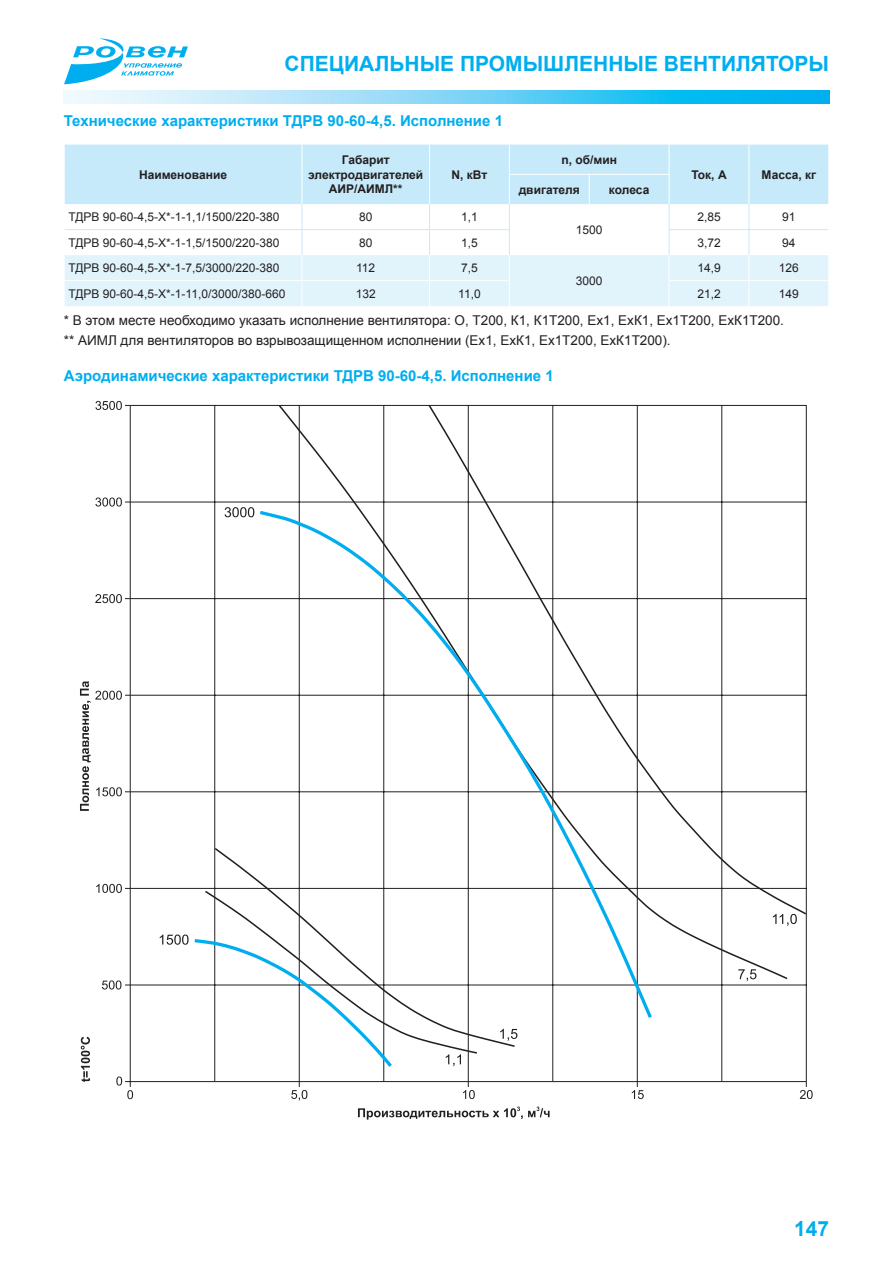
<style>
.page{position:relative;width:893px;height:1263px;background:#fff}
.page>*{position:absolute;margin:0;border:0;box-sizing:border-box;transform-origin:0 0}
.t1{font:700 21px "Arial";color:#00aeef}
.t2{font:700 15px "Arial";color:#00aeef}
.t3{font:13.5px/20.4px "Arial";color:#231f20}
.t4{font:12px "Arial";color:#231f20}
.t5{font:700 12px "Arial";color:#231f20}
</style>
<div class="page">
<svg style="left:64px;top:38px;width:124px;height:46px"></svg>
<svg style="left:64px;top:90px;width:765px;height:13px;background:#76d5f6"></svg>
<hr style="left:552px;top:405px;width:1px;height:676px;background:#231f20">
<hr style="left:214px;top:405px;width:1px;height:676px;background:#231f20">
<hr style="left:299px;top:405px;width:1px;height:682px;background:#231f20">
<hr style="left:125px;top:502px;width:681px;height:1px;background:#231f20">
<hr style="left:383px;top:405px;width:1px;height:676px;background:#231f20">
<hr style="left:468px;top:405px;width:1px;height:682px;background:#231f20">
<hr style="left:125px;top:984px;width:681px;height:1px;background:#231f20">
<hr style="left:125px;top:888px;width:681px;height:1px;background:#231f20">
<hr style="left:125px;top:791px;width:681px;height:1px;background:#231f20">
<hr style="left:125px;top:695px;width:681px;height:1px;background:#231f20">
<hr style="left:806px;top:405px;width:1px;height:682px;background:#231f20">
<hr style="left:637px;top:405px;width:1px;height:682px;background:#231f20">
<hr style="left:721px;top:405px;width:1px;height:676px;background:#231f20">
<hr style="left:125px;top:598px;width:681px;height:1px;background:#231f20">
<hr style="left:125px;top:405px;width:681px;height:1px;background:#231f20">
<svg style="left:203px;top:404px;width:604px;height:651px"></svg>
<hr style="left:130px;top:405px;width:1px;height:682px;background:#231f20">
<hr style="left:125px;top:1081px;width:681px;height:1px;background:#231f20">
<svg style="left:358px;top:1106px;width:192px;height:14px"></svg>
<svg style="left:291px;top:1090px;width:16px;height:10px"></svg>
<svg style="left:102px;top:980px;width:19px;height:9px"></svg>
<svg style="left:116px;top:1076px;width:17px;height:23px"></svg>
<svg style="left:96px;top:884px;width:26px;height:9px"></svg>
<svg style="left:95px;top:594px;width:27px;height:9px"></svg>
<svg style="left:81px;top:1037px;width:9px;height:45px"></svg>
<svg style="left:463px;top:1090px;width:12px;height:9px"></svg>
<svg style="left:800px;top:1090px;width:13px;height:9px"></svg>
<svg style="left:632px;top:1090px;width:12px;height:9px"></svg>
<svg style="left:80px;top:681px;width:42px;height:130px"></svg>
<svg style="left:95px;top:497px;width:27px;height:9px"></svg>
<svg style="left:95px;top:401px;width:27px;height:9px"></svg>
<svg style="left:159px;top:934px;width:30px;height:11px"></svg>
<svg style="left:222px;top:504px;width:35px;height:16px"></svg>
<svg style="left:498px;top:1026px;width:22px;height:17px"></svg>
<svg style="left:443px;top:1051px;width:20px;height:16px"></svg>
<svg style="left:736px;top:967px;width:23px;height:17px"></svg>
<svg style="left:771px;top:911px;width:28px;height:18px"></svg>
<svg style="left:64px;top:145px;width:765px;height:161px"></svg>
<h1 class="t1" style="left:285px;top:49px;width:546px">специальные промышленные вентиляторы</h1>
<p class="t2" style="left:64px;top:110px;width:231px">Технические характеристики ТДРВ</p>
<p class="t2" style="left:327px;top:110px;width:177px">90-60-4,5. Исполнение 1</p>
<p class="t5" style="left:139px;top:166px;width:90px">Наименование</p>
<p class="t5" style="left:342px;top:152px;width:49px">Габарит</p>
<p class="t5" style="left:308px;top:166px;width:116px">электродвигателей</p>
<p class="t5" style="left:329px;top:181px;width:10px">АИР</p>
<p class="t5" style="left:354px;top:181px;width:50px">/АИ МЛ**</p>
<p class="t5" style="left:452px;top:166px;width:37px">N, кВт</p>
<p class="t5" style="left:561px;top:152px;width:57px">n, об/мин</p>
<p class="t5" style="left:519px;top:181px;width:63px">двигателя</p>
<p class="t5" style="left:609px;top:181px;width:42px">колеса</p>
<p class="t5" style="left:691px;top:166px;width:37px">Ток, А</p>
<p class="t5" style="left:762px;top:166px;width:56px">Масса, кг</p>
<p class="t4" style="left:68px;top:209px;width:213px">ТДРВ 90-60-4,5-Х*-1-1,1/1500/220-380</p>
<p class="t4" style="left:359px;top:209px;width:15px">80</p>
<p class="t4" style="left:461px;top:209px;width:18px">1,1</p>
<p class="t4" style="left:697px;top:209px;width:25px">2,85</p>
<p class="t4" style="left:782px;top:209px;width:15px">91</p>
<p class="t4" style="left:576px;top:222px;width:28px">1500</p>
<p class="t4" style="left:68px;top:235px;width:213px">ТДРВ 90-60-4,5-Х*-1-1,5/1500/220-380</p>
<p class="t4" style="left:359px;top:235px;width:15px">80</p>
<p class="t4" style="left:461px;top:235px;width:18px">1,5</p>
<p class="t4" style="left:697px;top:235px;width:25px">3,72</p>
<p class="t4" style="left:782px;top:235px;width:15px">94</p>
<p class="t4" style="left:68px;top:260px;width:213px">ТДРВ 90-60-4,5-Х*-1-7,5/3000/220-380</p>
<p class="t4" style="left:356px;top:260px;width:21px">112</p>
<p class="t4" style="left:461px;top:260px;width:18px">7,5</p>
<p class="t4" style="left:576px;top:273px;width:28px">3000</p>
<p class="t4" style="left:697px;top:260px;width:25px">14,9</p>
<p class="t4" style="left:779px;top:260px;width:22px">126</p>
<p class="t4" style="left:68px;top:286px;width:218px">ТДРВ 90-60-4,5-Х*-1-11,0/3000/380-660</p>
<p class="t4" style="left:356px;top:286px;width:22px">132</p>
<p class="t4" style="left:458px;top:286px;width:24px">11,0</p>
<p class="t4" style="left:697px;top:286px;width:25px">21,2</p>
<p class="t4" style="left:779px;top:286px;width:22px">149</p>
<p class="t3" style="left:64px;top:310px;width:722px">* В этом месте необходимо указать исполнение вентилятора: О, Т200, К1, К1Т200, Ex1, ExК1, Ex1Т200, ExК1Т200. ** АИМЛ для вентиляторов во взрывозащищенном исполнении (Ex1, ExК1, Ex1Т200, ExК1Т200).</p>
<p class="t2" style="left:64px;top:365px;width:281px">Аэродинамические характеристики ТДРВ</p>
<p class="t2" style="left:378px;top:365px;width:177px">90-60-4,5. Исполнение 1</p>
<h1 class="t1" style="left:794px;top:1214px;width:37px">147</h1>
</div>
